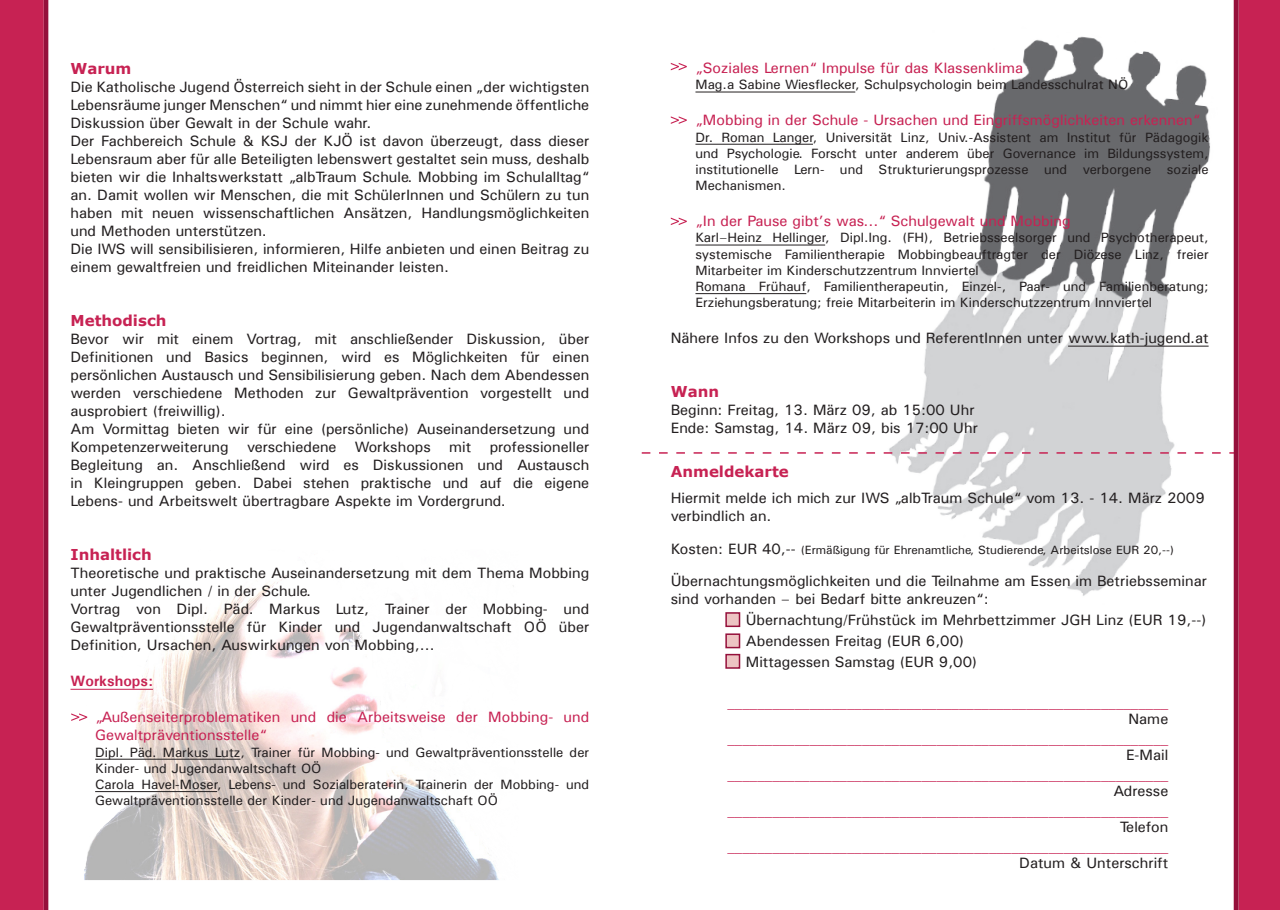
<style>
.page{position:relative;width:1280px;height:910px;background:#fff}
.page>*{position:absolute;margin:0;border:0;box-sizing:border-box;transform-origin:0 0}
.t1{font:15px/18px "Univers";color:#231f20}
.t2{font:15px/18px "Univers";color:#c72253}
.t3{font:700 15px "Verdana";color:#c72253}
.t4{font:700 15px "Univers";color:#c72253}
.t5{font:13.5px/16.2px "Univers";color:#231f20}
.t6{font:12px "Univers";color:#231f20}
.s1{font-size:15px}
</style>
<div class="page">
<img style="left:84px;top:575px;width:430px;height:305px">
<img style="left:889px;top:36px;width:321px;height:560px">
<svg style="left:642px;top:452px;width:592px;height:2px"></svg>
<hr style="left:70px;top:689px;width:83px;height:1px;background:#c72253">
<hr style="left:95px;top:759px;width:145px;height:1px;background:#231f20">
<hr style="left:95px;top:791px;width:122px;height:1px;background:#231f20">
<hr style="left:695px;top:92px;width:160px;height:1px;background:#231f20">
<hr style="left:695px;top:144px;width:118px;height:1px;background:#231f20">
<hr style="left:695px;top:245px;width:130px;height:1px;background:#231f20">
<hr style="left:695px;top:293px;width:111px;height:1px;background:#231f20">
<hr style="left:1068px;top:346px;width:140px;height:1px;background:#231f20">
<div style="left:726px;top:613px;width:13px;height:13px;background:#edc4c3"></div>
<div style="left:725px;top:612px;width:15px;height:15px;border:2px solid #95103b"></div>
<div style="left:726px;top:634px;width:13px;height:14px;background:#edc4c3"></div>
<div style="left:725px;top:633px;width:15px;height:15px;border:2px solid #95103b"></div>
<div style="left:726px;top:655px;width:13px;height:13px;background:#edc4c3"></div>
<div style="left:725px;top:654px;width:15px;height:15px;border:2px solid #95103b"></div>
<svg style="left:671px;top:218px;width:16px;height:7px"></svg>
<svg style="left:71px;top:713px;width:16px;height:8px"></svg>
<svg style="left:671px;top:63px;width:16px;height:7px"></svg>
<svg style="left:671px;top:116px;width:16px;height:8px"></svg>
<div style="left:0;top:0;width:44px;height:910px;background:#c72253"></div>
<hr style="left:44px;top:0;width:4px;height:910px;background:#95103b">
<div style="left:1238px;top:0;width:42px;height:910px;background:#c72253"></div>
<hr style="left:1234px;top:0;width:4px;height:910px;background:#95103b">
<p class="t3" style="left:70px;top:59px;width:62px">Warum</p>
<p class="t1" style="left:70px;top:78px;width:520px">Die Katholische Jugend Österreich sieht in der Schule einen „der wichtigsten Lebensräume junger Menschen“ und nimmt hier eine zunehmende öffentliche Diskussion über Gewalt in der Schule wahr.<br>Der Fachbereich Schule &amp; KSJ der KJÖ ist davon überzeugt, dass dieser Lebensraum aber für alle Beteiligten lebenswert gestaltet sein muss, deshalb bieten wir die Inhaltswerkstatt „albTraum Schule. Mobbing im Schulalltag“ an. Damit wollen wir Menschen, die mit SchülerInnen und Schülern zu tun haben mit neuen wissenschaftlichen Ansätzen, Handlungsmöglichkeiten und Methoden unterstützen.<br>Die IWS will sensibilisieren, informieren, Hilfe anbieten und einen Beitrag zu einem gewaltfreien und freidlichen Miteinander leisten.</p>
<p class="t3" style="left:70px;top:311px;width:98px">Methodisch</p>
<p class="t1" style="left:70px;top:330px;width:520px">Bevor wir mit einem Vortrag, mit anschließender Diskussion, über Definitionen und Basics beginnen, wird es Möglichkeiten für einen persönlichen Austausch und Sensibilisierung geben. Nach dem Abendessen werden verschiedene Methoden zur Gewaltprävention vorgestellt und ausprobiert (freiwillig).<br>Am Vormittag bieten wir für eine (persönliche) Auseinandersetzung und Kompetenzerweiterung verschiedene Workshops mit professioneller Begleitung an. Anschließend wird es Diskussionen und Austausch in Kleingruppen geben. Dabei stehen praktische und auf die eigene Lebens- und Arbeitswelt übertragbare Aspekte im Vordergrund.</p>
<p class="t3" style="left:70px;top:545px;width:83px">Inhaltlich</p>
<p class="t1" style="left:70px;top:564px;width:520px">Theoretische und praktische Auseinandersetzung mit dem Thema Mobbing unter Jugendlichen / in der Schule.<br>Vortrag von Dipl. Päd. Markus Lutz, Trainer der Mobbing- und Gewaltpräventionsstelle für Kinder und Jugendanwaltschaft OÖ über Definition, Ursachen, Auswirkungen von Mobbing,…</p>
<p class="t4" style="left:70px;top:672px;width:84px">Workshops:</p>
<p class="t2" style="left:95px;top:708px;width:496px">„Außenseiterproblematiken und die Arbeitsweise der Mobbing- und<br>Gewaltpräventionsstelle“</p>
<p class="t5" style="left:95px;top:744px;width:496px">Dipl. Päd. Markus Lutz, Trainer für Mobbing- und Gewaltpräventionsstelle der Kinder- und Jugendanwaltschaft OÖ<br>Carola Havel-Moser, Lebens- und Sozialberaterin, Trainerin der Mobbing- und Gewaltpräventionsstelle der Kinder- und Jugendanwaltschaft OÖ</p>
<p class="t2" style="left:695px;top:59px;width:329px">„Soziales Lernen“ Impulse für das Klassenklima</p>
<p class="t5" style="left:695px;top:76px;width:434px">Mag.a Sabine Wiesflecker, Schulpsychologin beim Landesschulrat NÖ</p>
<p class="t2" style="left:695px;top:111px;width:506px">„Mobbing in der Schule - Ursachen und Eingriffsmöglichkeiten erkennen“</p>
<p class="t5" style="left:695px;top:129px;width:515px;text-align:justify">Dr. Roman Langer, Universität Linz, Univ.-Assistent am Institut für Pädagogik und Psychologie. Forscht unter anderem über Governance im Bildungssystem, institutionelle Lern- und Strukturierungsprozesse und verborgene soziale Mechanismen.</p>
<p class="t2" style="left:695px;top:212px;width:377px">„In der Pause gibt’s was...“ Schulgewalt und Mobbing</p>
<p class="t5" style="left:695px;top:229px;width:515px">Karl–Heinz Hellinger, Dipl.Ing. (FH), Betriebsseelsorger und Psychotherapeut, systemische Familientherapie Mobbingbeauftragter der Diözese Linz, freier Mitarbeiter im Kinderschutzzentrum Innviertel<br>Romana Frühauf, Familientherapeutin, Einzel-, Paar- und Familienberatung; Erziehungsberatung; freie Mitarbeiterin im Kinderschutzzentrum Innviertel</p>
<p class="t1" style="left:671px;top:329px;width:539px">Nähere Infos zu den Workshops und ReferentInnen unter www.kath-jugend.at</p>
<p class="t3" style="left:671px;top:382px;width:50px">Wann</p>
<p class="t1" style="left:671px;top:401px;width:309px">Beginn: Freitag, 13. März 09, ab 15:00 Uhr<br>Ende: Samstag, 14. März 09, bis 17:00 Uhr</p>
<p class="t3" style="left:671px;top:462px;width:120px">Anmeldekarte</p>
<p class="t1" style="left:671px;top:489px;width:535px">Hiermit melde ich mich zur IWS „albTraum Schule“ vom 13. - 14. März 2009 verbindlich an.</p>
<p class="t6" style="left:671px;top:542px;width:505px"><span class="s1">Kosten: EUR 40,--</span> (Ermäßigung für Ehrenamtliche, Studierende, Arbeitslose EUR 20,--)</p>
<p class="t1" style="left:671px;top:572px;width:538px">Übernachtungsmöglichkeiten und die Teilnahme am Essen im Betriebsseminar sind vorhanden – bei Bedarf bitte ankreuzen“:</p>
<p class="t1" style="left:746px;top:609px;width:462px;line-height:21px">Übernachtung/Frühstück im Mehrbettzimmer JGH Linz (EUR 19,--)<br>Abendessen Freitag (EUR 6,00)<br>Mittagessen Samstag (EUR 9,00)</p>
<p class="t2" style="left:727px;top:691px;width:442px">___________________________________________________________</p>
<p class="t1" style="left:1128px;top:709px;width:41px">Name</p>
<p class="t2" style="left:727px;top:727px;width:442px">___________________________________________________________</p>
<p class="t1" style="left:1126px;top:745px;width:44px">E-Mail</p>
<p class="t2" style="left:727px;top:763px;width:442px">___________________________________________________________</p>
<p class="t1" style="left:1113px;top:781px;width:56px">Adresse</p>
<p class="t2" style="left:727px;top:799px;width:442px">___________________________________________________________</p>
<p class="t1" style="left:1120px;top:817px;width:50px">Telefon</p>
<p class="t2" style="left:727px;top:835px;width:442px">___________________________________________________________</p>
<p class="t1" style="left:1019px;top:853px;width:151px">Datum &amp; Unterschrift</p>
</div>
